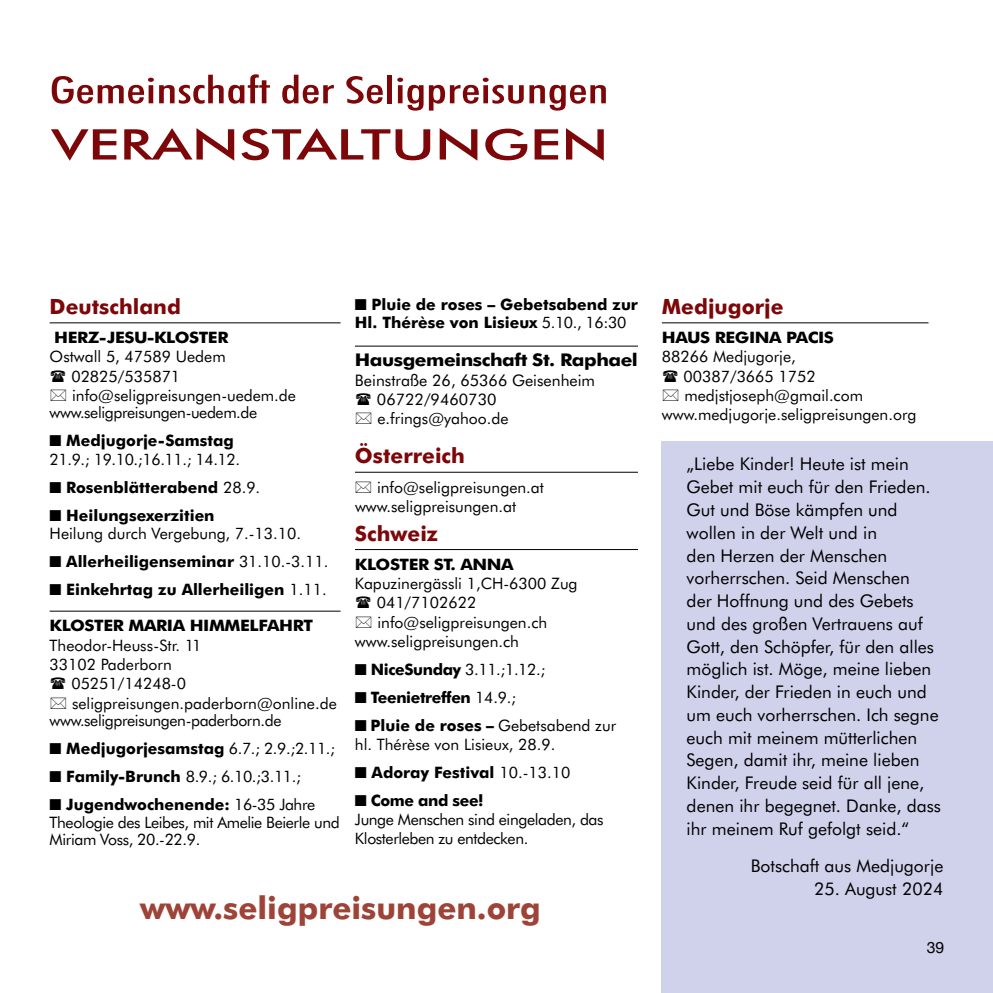
<style>
.page{position:relative;width:993px;height:993px;background:#fff}
.page>*{position:absolute;margin:0;border:0;box-sizing:border-box;transform-origin:0 0}
.t1{font:500 42.18px "Futura BT";color:#7d0609;scale:1.4 1}
.t2{font:500 condensed 37.8px "Futura BT";color:#7d0609;scale:1.4 1}
.t3{font:700 31.32px "Futura BT";color:#9e4338}
.t4{font:700 21px "Futura BT";color:#7d0609}
.t5{font:17.5px/22.8px "Futura BT";color:#000}
.t6{font:700 17.5px "Futura BT";letter-spacing:-.025em;color:#000;scale:1.1 1}
.t7{font:15.92px/19.2px "Futura BT";color:#000}
.t8{font:15.75px/19.2px "Futura BT";color:#000}
.t9{font:15.75px/18.9px "Futura BT";letter-spacing:-.025em;color:#000}
.t10{font:700 15.75px/17.5px "Futura BT";color:#000}
.t11{font:700 15.75px "Futura BT";letter-spacing:-.025em;color:#000;scale:1.1 1}
.t12{font:700 15.75px "Futura BT";letter-spacing:-.025em;color:#000}
.t13{font:15.75px "Helvetica Neue";color:#000}
.s1{font-weight:700}
.s2{font-weight:400}
</style>
<div class="page">
<div style="left:661px;top:441px;width:331px;height:551px;background:#d0d1eb"></div>
<hr style="left:355px;top:345px;width:282px;height:1px;background:#000">
<hr style="left:355px;top:471px;width:282px;height:1px;background:#000">
<hr style="left:355px;top:549px;width:282px;height:1px;background:#000">
<hr style="left:661px;top:322px;width:267px;height:1px;background:#000">
<hr style="left:50px;top:322px;width:290px;height:1px;background:#000">
<hr style="left:50px;top:610px;width:290px;height:1px;background:#000">
<h2 class="t2" style="left:50px;top:67px;width:400px">Gemeinschaft der Seligpreisungen</h2>
<h1 class="t1" style="left:51px;top:119px;width:399px">VERANSTALTUNGEN</h1>
<h3 class="t4" style="left:50px;top:294px;width:133px">Deutschland</h3>
<p class="t11" style="left:54px;top:328px;width:160px">HERZ-JESU-KLOSTER</p>
<p class="t8" style="left:71px;top:347px;width:226px;text-indent:-22px">Ostwall 5, 47589 Uedem<br>02825/535871 info@seligpreisungen-uedem.de</p>
<p class="t9" style="left:50px;top:403px;width:209px">www.seligpreisungen-uedem.de</p>
<p class="t9" style="left:50px;top:431px;width:192px">■ <span class="s1">Medjugorje-Samstag<br></span>21.9.; 19.10.;16.11.; 14.12.</p>
<p class="t10" style="left:50px;top:479px;width:212px">■ Rosenblätterabend <span class="s2">28.9.</span></p>
<p class="t8" style="left:50px;top:507px;width:253px;line-height:17.5px">■ <span class="s1">Heilungsexerzitien<br></span>Heilung durch Vergebung, 7.-13.10.</p>
<p class="t10" style="left:50px;top:552px;width:280px">■ Allerheiligenseminar <span class="s2">31.10.-3.11.</span></p>
<p class="t10" style="left:50px;top:580px;width:278px">■ Einkehrtag zu Allerheiligen <span class="s2">1.11.</span></p>
<p class="t11" style="left:50px;top:616px;width:241px">KLOSTER MARIA HIMMELFAHRT</p>
<p class="t8" style="left:50px;top:635px;width:153px">Theodor-Heuss-Str. 11<br>33102 Paderborn</p>
<p class="t8" style="left:71px;top:673px;width:267px">05251/14248-0 seligpreisungen.paderborn@online.de</p>
<p class="t9" style="left:50px;top:710px;width:233px">www.seligpreisungen-paderborn.de</p>
<p class="t10" style="left:50px;top:739px;width:287px">■ Medjugorjesamstag <span class="s2">6.7.; 2.9.;2.11.;</span></p>
<p class="t8" style="left:50px;top:766px;width:253px">■ <span class="s1">Family-Brunch</span> 8.9.; 6.10.;3.11.;</p>
<p class="t9" style="left:50px;top:795px;width:291px;line-height:17.5px">■ <span class="s1">Jugendwochenende:</span> 16-35 Jahre<br>Theologie des Leibes, mit Amelie Beierle und<br>Miriam Voss, 20.-22.9.</p>
<p class="t10" style="left:355px;top:296px;width:284px">■ Pluie de roses – Gebetsabend zur<br>Hl. Thérèse von Lisieux <span class="s2">5.10., 16:30</span></p>
<p class="t6" style="left:355px;top:349px;width:259px">Hausgemeinschaft St. Raphael</p>
<p class="t7" style="left:377px;top:370px;width:219px;text-indent:-22px">Beinstraße 26, 65366 Geisenheim<br>06722/9460730</p>
<p class="t8" style="left:377px;top:408px;width:132px">e.frings@yahoo.de</p>
<h3 class="t4" style="left:355px;top:443px;width:111px">Österreich</h3>
<p class="t8" style="left:355px;top:477px;width:190px;text-indent:22px">info@seligpreisungen.at www.seligpreisungen.at</p>
<h3 class="t4" style="left:355px;top:520px;width:85px">Schweiz</h3>
<p class="t11" style="left:355px;top:554px;width:146px">KLOSTER ST. ANNA</p>
<p class="t8" style="left:355px;top:573px;width:224px">Kapuzinergässli 1,CH-6300 Zug</p>
<p class="t8" style="left:376px;top:593px;width:101px">041/7102622</p>
<p class="t8" style="left:377px;top:612px;width:171px">info@seligpreisungen.ch</p>
<p class="t8" style="left:355px;top:631px;width:165px">www.seligpreisungen.ch</p>
<p class="t8" style="left:355px;top:659px;width:192px">■ <span class="s1">NiceSunday</span> 3.11.;1.12.;</p>
<p class="t12" style="left:355px;top:687px;width:162px">■ Teenietreffen <span class="s2">14.9.;</span></p>
<p class="t8" style="left:355px;top:715px;width:263px">■ <span class="s1">Pluie de roses –</span> Gebetsabend zur hl. Thérèse von Lisieux, 28.9.</p>
<p class="t10" style="left:355px;top:763px;width:217px">■ Adoray Festival <span class="s2">10.-13.10</span></p>
<p class="t9" style="left:355px;top:790px;width:250px">■ <span class="s1">Come and see!<br></span>Junge Menschen sind eingeladen, das<br>Klosterleben zu entdecken.</p>
<h3 class="t3" style="left:140px;top:887px;width:402px">www.seligpreisungen.org</h3>
<h3 class="t4" style="left:661px;top:294px;width:123px">Medjugorje</h3>
<p class="t11" style="left:661px;top:328px;width:158px">HAUS REGINA PACIS</p>
<p class="t8" style="left:661px;top:347px;width:135px">88266 Medjugorje,</p>
<p class="t8" style="left:683px;top:366px;width:134px">00387/3665 1752</p>
<p class="t8" style="left:684px;top:385px;width:180px">medjstjoseph@gmail.com</p>
<p class="t8" style="left:661px;top:404px;width:256px">www.medjugorje.seligpreisungen.org</p>
<p class="t5" style="left:686px;top:452px;width:256px">„Liebe Kinder! Heute ist mein<br>Gebet mit euch für den Frieden.<br>Gut und Böse kämpfen und wollen in der Welt und in<br>den Herzen der Menschen vorherrschen. Seid Menschen<br>der Hoffnung und des Gebets und des großen Vertrauens auf<br>Gott, den Schöpfer, für den alles möglich ist. Möge, meine lieben<br>Kinder, der Frieden in euch und um euch vorherrschen. Ich segne euch mit meinem mütterlichen<br>Segen, damit ihr, meine lieben<br>Kinder, Freude seid für all jene, denen ihr begegnet. Danke, dass ihr meinem Ruf gefolgt seid.“</p>
<p class="t5" style="left:750px;top:854px;width:194px">Botschaft aus Medjugorje</p>
<p class="t5" style="left:813px;top:877px;width:131px">25. August 2024</p>
<p class="t13" style="left:926px;top:936px;width:19px">39</p>
</div>
